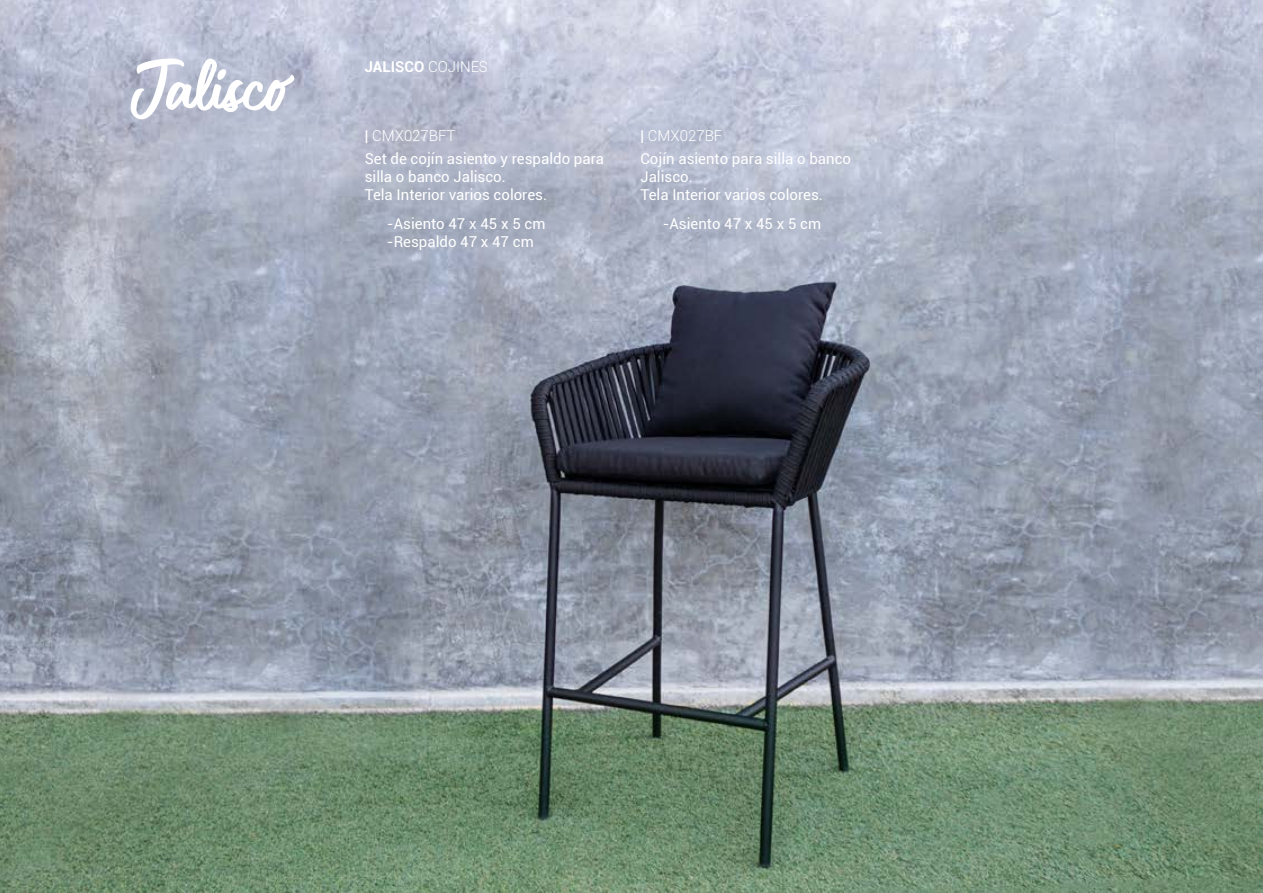
<style>
.page{position:relative;width:1263px;height:893px;background:#fff}
.page>*{position:absolute;margin:0;border:0;box-sizing:border-box;transform-origin:0 0}
.t1{font:78px "Shopie";color:#fff}
.t2{font:15px/18px "Roboto";color:#fff}
.t3{font:300 15px "Roboto";color:#fff}
.t4{font:700 15px "Roboto";color:#fff}
.s1{font-weight:300}
.s2{font-weight:400}
</style>
<div class="page">
<img style="left:0;top:0;width:1263px;height:893px">
<h1 class="t1" style="left:130px;top:37px;width:160px">Jalisco</h1>
<p class="t4" style="left:365px;top:56px;width:125px">JALISCO <span class="s1">COJINES</span></p>
<p class="t3" style="left:365px;top:125px;width:92px"><span class="s2">|</span> CMX027BFT</p>
<p class="t3" style="left:640px;top:125px;width:83px"><span class="s2">|</span> CMX027BF</p>
<p class="t2" style="left:365px;top:149px;width:241px">Set de cojín asiento y respaldo para silla o banco Jalisco.<br>Tela Interior varios colores.</p>
<p class="t2" style="left:640px;top:149px;width:212px">Cojín asiento para silla o banco<br>Jalisco.<br>Tela Interior varios colores.</p>
<p class="t2" style="left:387px;top:214px;width:160px">-Asiento 47 x 45 x 5 cm -Respaldo 47 x 47 cm</p>
<p class="t2" style="left:663px;top:214px;width:160px">-Asiento 47 x 45 x 5 cm</p>
</div>
